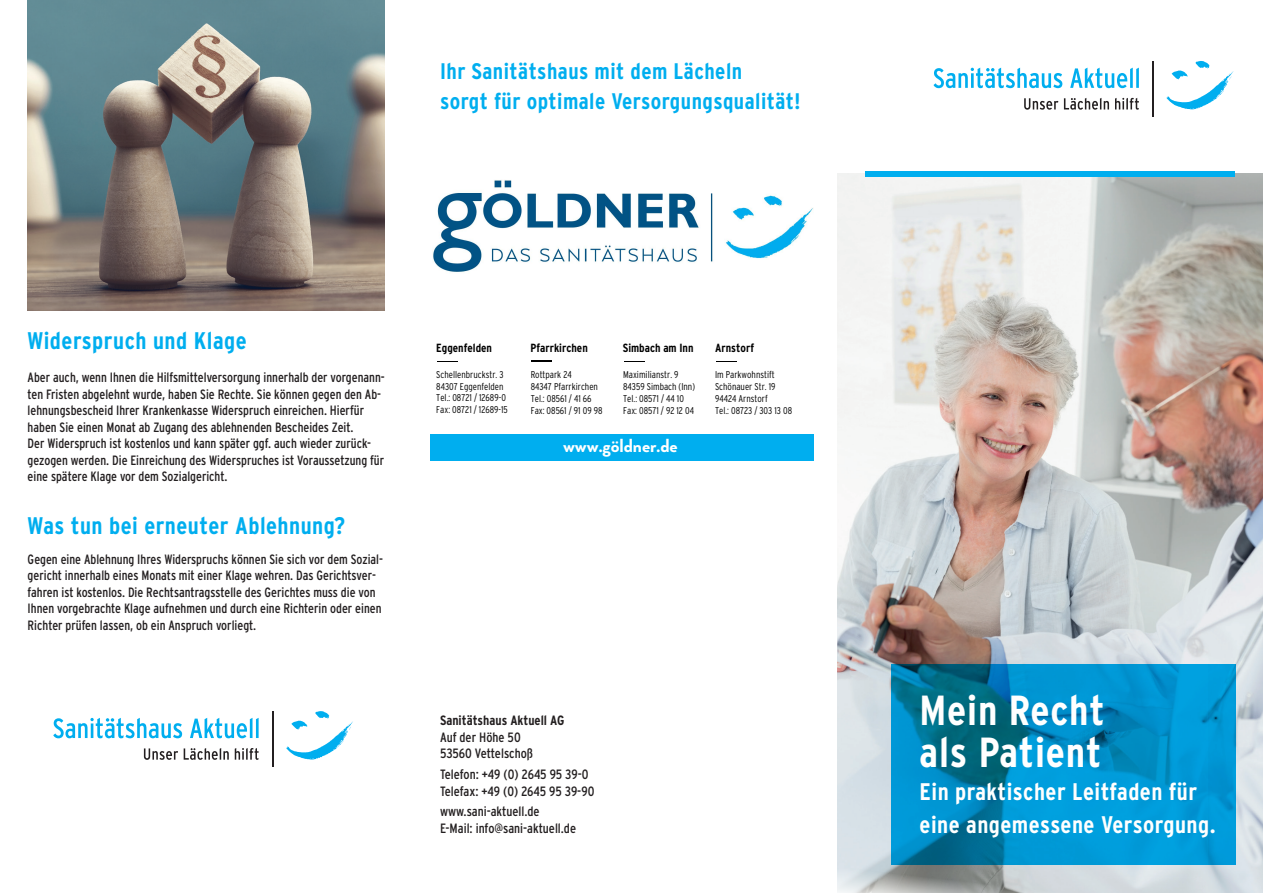
<style>
.page{position:relative;width:1263px;height:893px;background:#fff}
.page>*{position:absolute;margin:0;border:0;box-sizing:border-box;transform-origin:0 0}
.t1{font:700 42px/42px "Interstate Condensed";letter-spacing:.02em;color:#fff}
.t2{font:700 24px/33px "Interstate Condensed";letter-spacing:.02em;color:#fff}
.t3{font:700 24px "Interstate Condensed";letter-spacing:.02em;color:#00aeef}
.t4{font:700 22.5px/30px "Interstate Condensed";letter-spacing:.02em;color:#00aeef}
.t5{font:800 19.8px "Arquitecta W00";color:#fff}
.t6{font:13.5px/16.5px "Interstate Condensed";color:#231f20}
.t7{font:700 13.5px "Interstate Condensed";color:#231f20}
.t8{font:700 condensed 11.85px "Interstate";color:#000}
.t9{font:300 condensed 9.9px/11.9px "Interstate";color:#000}
</style>
<div class="page">
<img style="left:838px;top:174px;width:425px;height:719px">
<svg style="left:1024px;top:98px;width:34px;height:12px"></svg>
<svg style="left:1064px;top:98px;width:45px;height:12px"></svg>
<svg style="left:1115px;top:98px;width:24px;height:12px"></svg>
<svg style="left:933px;top:68px;width:129px;height:20px"></svg>
<svg style="left:1070px;top:68px;width:69px;height:20px"></svg>
<svg style="left:1166px;top:61px;width:67px;height:48px"></svg>
<hr style="left:1152px;top:61px;width:1px;height:56px;background:#231f20">
<div style="left:865px;top:172px;width:370px;height:5px;background:#00aeef"></div>
<svg style="left:891px;top:664px;width:344px;height:201px;background:#008bc1"></svg>
<img style="left:28px;top:0;width:357px;height:310px">
<svg style="left:144px;top:748px;width:34px;height:12px"></svg>
<svg style="left:184px;top:748px;width:45px;height:12px"></svg>
<svg style="left:235px;top:748px;width:24px;height:12px"></svg>
<svg style="left:53px;top:718px;width:129px;height:20px"></svg>
<svg style="left:190px;top:718px;width:69px;height:20px"></svg>
<svg style="left:286px;top:711px;width:67px;height:49px"></svg>
<hr style="left:272px;top:711px;width:1px;height:56px;background:#231f20">
<img style="left:433px;top:180px;width:380px;height:92px">
<div style="left:431px;top:434px;width:383px;height:27px;background:#00aeef"></div>
<svg style="left:532px;top:360px;width:20px;height:1px"></svg>
<svg style="left:438px;top:361px;width:20px;height:1px"></svg>
<svg style="left:624px;top:361px;width:20px;height:1px"></svg>
<svg style="left:717px;top:361px;width:20px;height:1px"></svg>
<h3 class="t4" style="left:440px;top:56px;width:362px">Ihr Sanitätshaus mit dem Lächeln<br>sorgt für optimale Versorgungsqualität!</h3>
<h2 class="t3" style="left:28px;top:327px;width:221px">Widerspruch und Klage</h2>
<p class="t6" style="left:28px;top:369px;width:359px">Aber auch, wenn Ihnen die Hilfsmittelversorgung innerhalb der vorgenann&shy;ten Fristen abgelehnt wurde, haben Sie Rechte. Sie können gegen den Ab&shy;lehnungsbescheid Ihrer Krankenkasse Widerspruch einreichen. Hierfür haben Sie einen Monat ab Zugang des ablehnenden Bescheides Zeit.<br>Der Widerspruch ist kostenlos und kann später ggf. auch wieder zurück&shy;gezogen werden. Die Einreichung des Widerspruches ist Voraussetzung für eine spätere Klage vor dem Sozialgericht.</p>
<h2 class="t3" style="left:28px;top:512px;width:319px">Was tun bei erneuter Ablehnung?</h2>
<p class="t6" style="left:28px;top:551px;width:357px">Gegen eine Ablehnung Ihres Widerspruchs können Sie sich vor dem Sozial&shy;gericht innerhalb eines Monats mit einer Klage wehren. Das Gerichtsver&shy;fahren ist kostenlos. Die Rechtsantragsstelle des Gerichtes muss die von Ihnen vorgebrachte Klage aufnehmen und durch eine Richterin oder einen Richter prüfen lassen, ob ein Anspruch vorliegt.</p>
<p class="t8" style="left:436px;top:341px;width:57px">Eggenfelden</p>
<p class="t9" style="left:436px;top:368px;width:73px">Schellenbruckstr. 3<br>84307 Eggenfelden<br>Tel.: 08721 / 12689-0<br>Fax: 08721 / 12689-15</p>
<p class="t8" style="left:530px;top:342px;width:59px">Pfarrkirchen</p>
<p class="t9" style="left:531px;top:369px;width:73px">Rottpark 24<br>84347 Pfarrkirchen<br>Tel.: 08561 / 41 66<br>Fax: 08561 / 91 09 98</p>
<p class="t8" style="left:623px;top:342px;width:72px">Simbach am Inn</p>
<p class="t9" style="left:623px;top:369px;width:73px">Maximilianstr. 9<br>84359 Simbach (Inn)<br>Tel.: 08571 / 44 10<br>Fax: 08571 / 92 12 04</p>
<h3 class="t5" style="left:563px;top:435px;width:116px">www.göldner.de</h3>
<p class="t8" style="left:715px;top:341px;width:40px">Arnstorf</p>
<p class="t9" style="left:715px;top:369px;width:79px">Im Parkwohnstift<br>Schönauer Str. 19<br>94424 Arnstorf<br>Tel.: 08723 / 303 13 08</p>
<p class="t7" style="left:440px;top:713px;width:126px">Sanitätshaus Aktuell AG</p>
<p class="t6" style="left:440px;top:729px;width:95px">Auf der Höhe 50<br>53560 Vettelschoß</p>
<p class="t6" style="left:440px;top:766px;width:156px">Telefon: +49 (0) 2645 95 39-0<br>Telefax: +49 (0) 2645 95 39-90</p>
<p class="t6" style="left:440px;top:803px;width:137px">www.sani-aktuell.de<br>E-Mail: info@sani-aktuell.de</p>
<h1 class="t1" style="left:919px;top:689px;width:187px">Mein Recht als Patient</h1>
<h2 class="t2" style="left:919px;top:775px;width:298px">Ein praktischer Leitfaden für eine angemessene Versorgung.</h2>
</div>
